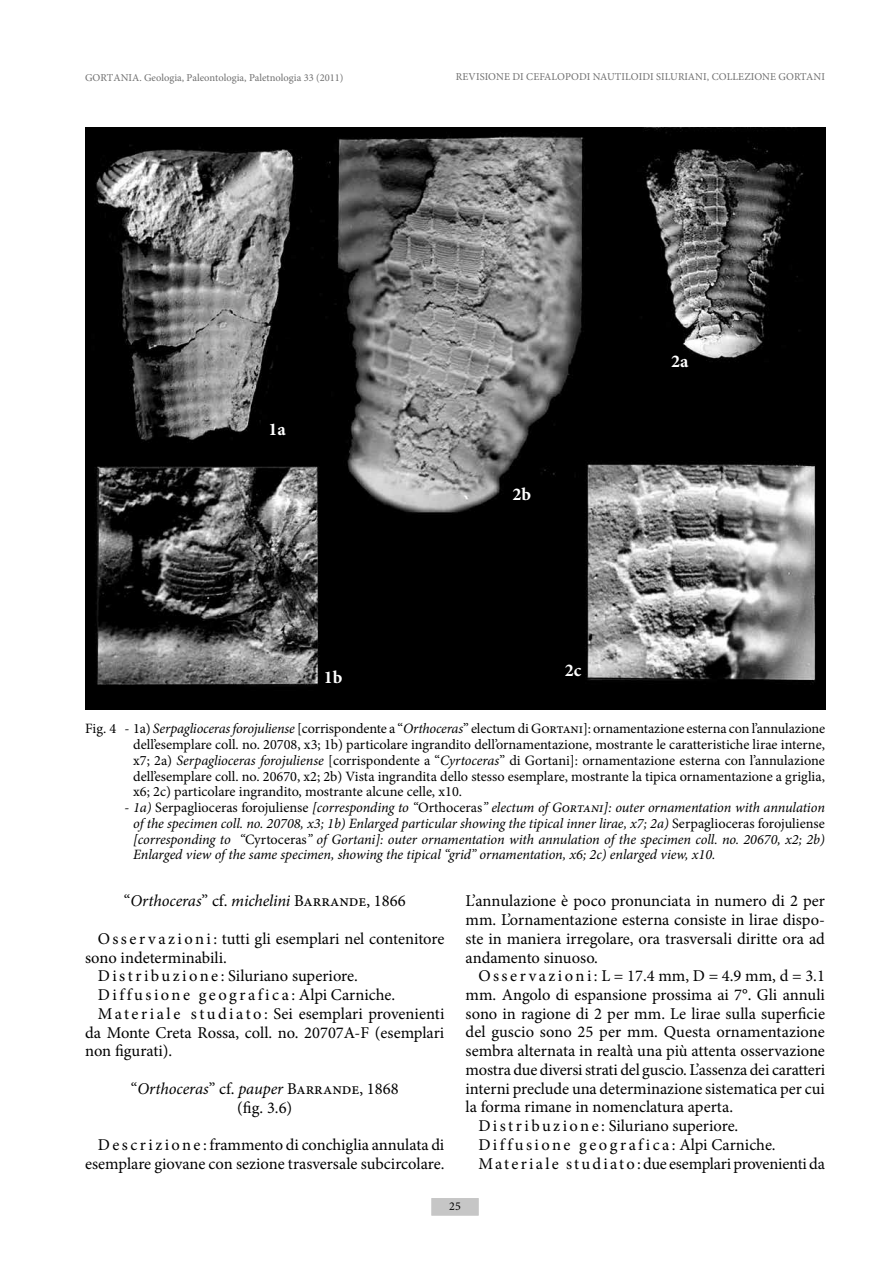
<style>
.page{position:relative;width:893px;height:1263px;background:#fff}
.page>*{position:absolute;margin:0;border:0;box-sizing:border-box;transform-origin:0 0}
.t1{font:700 18px "Minion Pro";color:#fff}
.t2{font:16.5px/18.8px "Minion Pro";color:#000;text-align:center}
.t3{font:italic 16.5px "Minion Pro";color:#000}
.t4{font:14.25px/15.8px "Minion Pro";color:#000;text-align:justify}
.t5{font:italic 14.25px/15.8px "Minion Pro";color:#000;text-align:justify}
.t6{font:12px "Minion Pro";color:#000}
.t7{font:10.5px "Minion Pro";color:#6f6f6f}
.s1{font-style:italic}
.s2{font-style:normal}
</style>
<div class="page">
<div style="left:432px;top:1198px;width:46px;height:17px;background:#c6c6c6"></div>
<img style="left:85px;top:128px;width:740px;height:581px">
<p class="t7" style="left:85px;top:70px;width:260px">GORTANIA. Geologia, Paleontologia, Paletnologia 33 (2011)</p>
<p class="t1" style="left:269px;top:416px;width:19px">1a</p>
<p class="t1" style="left:324px;top:664px;width:20px">1b</p>
<p class="t7" style="left:456px;top:70px;width:370px">REVISIONE Di CEFALOPODI NAUTILOIDI SILURIANI, COLLEZIONE GORTANI</p>
<p class="t1" style="left:512px;top:481px;width:20px">2b</p>
<p class="t1" style="left:565px;top:658px;width:18px">2c</p>
<p class="t1" style="left:671px;top:349px;width:19px">2a</p>
<p class="t4" style="left:133px;top:721px;width:693px;text-indent:-48px">Fig. 4 - 1a) <span class="s1">Serpaglioceras forojuliense</span> [corrispondente a “<span class="s1">Orthoceras</span>” electum di Gortani]: ornamentazione esterna con l’annulazione dell’esemplare coll. no. 20708, x3; 1b) particolare ingrandito dell’ornamentazione, mostrante le caratteristiche lirae interne, x7; 2a) <span class="s1">Serpaglioceras forojuliense</span> [corrispondente a “<span class="s1">Cyrtoceras</span>” di Gortani]: ornamentazione esterna con l’annulazione dell’esemplare coll. no. 20670, x2; 2b) Vista ingrandita dello stesso esemplare, mostrante la tipica ornamentazione a griglia, x6; 2c) particolare ingrandito, mostrante alcune celle, x10.</p>
<p class="t5" style="left:133px;top:799px;width:693px;text-indent:-9px">- 1a) <span class="s2">Serpaglioceras forojuliense</span> [corresponding to “<span class="s2">Orthoceras</span>” electum of Gortani]: outer ornamentation with annulation ofthe specimen coll. no. 20708, x3; 1b) Enlarged particular showing the tipical inner lirae, x7; 2a) <span class="s2">Serpaglioceras forojuliense </span>[corresponding to “<span class="s2">Cyrtoceras</span>” of Gortani]: outer ornamentation with annulation of the specimen coll. no. 20670, x2; 2b)<br>Enlarged view ofthe same specimen, showing the tipical “grid” ornamentation, x6; 2c) enlarged view, x10.</p>
<p class="t3" style="left:124px;top:890px;width:283px"><span class="s2">“</span>Orthoceras<span class="s2">” cf.</span> michelini <span class="s2">Barrande, 1866</span></p>
<p class="t2" style="left:98px;top:929px;width:348px">O s s e r v a z i o n i : tutti gli esemplari nel contenitore</p>
<p class="t2" style="left:85px;top:948px;width:143px">sono indeterminabili.</p>
<p class="t2" style="left:98px;top:967px;width:262px">D i s t r i b u z i o n e : Siluriano superiore.</p>
<p class="t2" style="left:98px;top:985px;width:299px">Diffusione geografica: Alpi Carniche.</p>
<p class="t2" style="left:98px;top:1004px;width:348px">M a t e r i a l e s t u d i a t o : Sei esemplari provenienti</p>
<p class="t2" style="left:85px;top:1023px;width:361px">da Monte Creta Rossa, coll. no. 20707A-F (esemplari</p>
<p class="t2" style="left:85px;top:1042px;width:89px">non figurati).</p>
<p class="t2" style="left:131px;top:1079px;width:269px">“<span class="s1">Orthoceras</span>” cf. <span class="s1">pauper</span> Barrande, 1868 (fig. 3.6)</p>
<p class="t2" style="left:85px;top:1135px;width:361px;text-align:right">D e s c r i z i o n e : frammento di conchiglia annulata di esemplare giovane con sezione trasversale subcircolare.</p>
<p class="t2" style="left:466px;top:892px;width:361px;text-align:justify">L’annulazione è poco pronunciata in numero di 2 per mm. L’ornamentazione esterna consiste in lirae dispo&shy;ste in maniera irregolare, ora trasversali diritte ora ad andamento sinuoso.</p>
<p class="t2" style="left:478px;top:967px;width:348px">Osservazioni: L = 17.4 mm, D = 4.9 mm, d = 3.1</p>
<p class="t2" style="left:466px;top:985px;width:361px">mm. Angolo di espansione prossima ai 7°. Gli annuli</p>
<p class="t2" style="left:466px;top:1004px;width:361px">sono in ragione di 2 per mm. Le lirae sulla superficie</p>
<p class="t2" style="left:466px;top:1023px;width:361px">del guscio sono 25 per mm. Questa ornamentazione</p>
<p class="t2" style="left:466px;top:1042px;width:361px">sembra alternata in realtà una più attenta osservazione</p>
<p class="t2" style="left:466px;top:1060px;width:361px">mostra due diversi strati del guscio. L’assenza dei caratteri</p>
<p class="t2" style="left:466px;top:1079px;width:361px">interni preclude una determinazione sistematica per cui</p>
<p class="t2" style="left:466px;top:1098px;width:269px">la forma rimane in nomenclatura aperta.</p>
<p class="t2" style="left:478px;top:1117px;width:262px">D i s t r i b u z i o n e : Siluriano superiore.</p>
<p class="t2" style="left:478px;top:1135px;width:299px">Diffusione geografica: Alpi Carniche.</p>
<p class="t2" style="left:478px;top:1154px;width:348px">M a t e r i a l e s t u d i a t o : due esemplari provenienti da</p>
<p class="t6" style="left:449px;top:1198px;width:13px">25</p>
</div>
